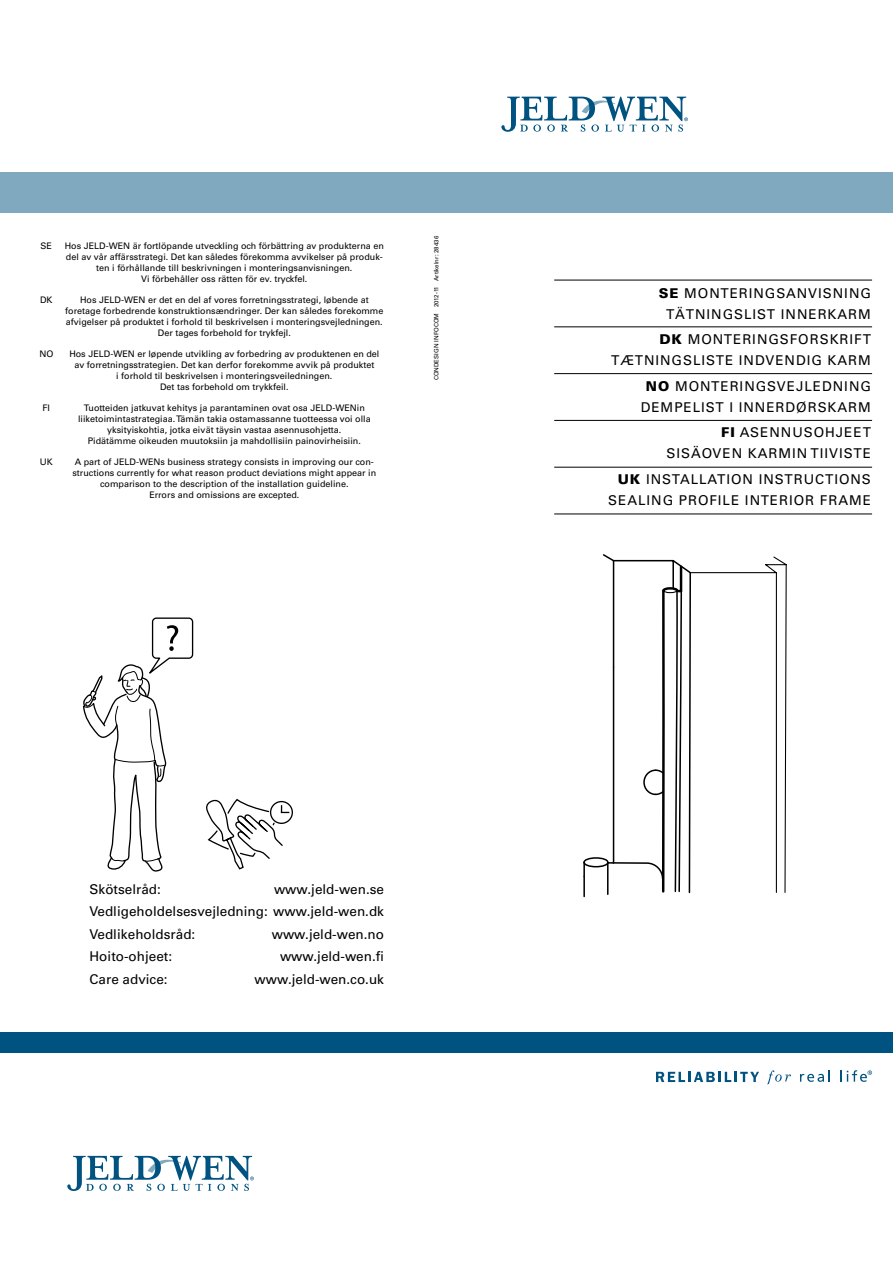
<style>
.page{position:relative;width:893px;height:1263px;background:#fff}
.page>*{position:absolute;margin:0;border:0;box-sizing:border-box;transform-origin:0 0}
.t1{font:13.5px/21px "Univers";letter-spacing:.07em;color:#000;text-align:right}
.t2{font:13.5px/22.5px "Univers";color:#000}
.t3{font:9px/10.8px "Univers";color:#000;text-align:center}
.t4{font:6px "Univers";letter-spacing:.005em;color:#000}
.s1{font-weight:900}
</style>
<div class="page">
<svg style="left:583px;top:554px;width:204px;height:342px"></svg>
<hr style="left:554px;top:280px;width:318px;height:1px;background:#000">
<hr style="left:554px;top:327px;width:318px;height:1px;background:#000">
<hr style="left:554px;top:373px;width:318px;height:1px;background:#000">
<hr style="left:554px;top:420px;width:318px;height:1px;background:#000">
<hr style="left:554px;top:467px;width:318px;height:1px;background:#000">
<hr style="left:554px;top:514px;width:318px;height:1px;background:#000">
<div style="left:0;top:1032px;width:893px;height:21px;background:#005380"></div>
<div style="left:0;top:172px;width:893px;height:41px;background:#80a9bf"></div>
<svg style="left:656px;top:1072px;width:103px;height:10px"></svg>
<svg style="left:767px;top:1070px;width:24px;height:14px"></svg>
<svg style="left:800px;top:1070px;width:30px;height:12px"></svg>
<svg style="left:841px;top:1070px;width:31px;height:12px"></svg>
<svg style="left:501px;top:97px;width:187px;height:35px"></svg>
<svg style="left:67px;top:1156px;width:187px;height:35px"></svg>
<svg style="left:83px;top:617px;width:210px;height:255px"></svg>
<p class="t3" style="left:41px;top:241px;width:13px">SE</p>
<p class="t3" style="left:40px;top:295px;width:14px">DK</p>
<p class="t3" style="left:39px;top:349px;width:16px">NO</p>
<p class="t3" style="left:43px;top:403px;width:9px">FI</p>
<p class="t3" style="left:40px;top:457px;width:15px">UK</p>
<p class="t3" style="left:65px;top:241px;width:321px">Hos JELD-WEN är fortlöpande utveckling och förbättring av produkterna en del av vår affärsstrategi. Det kan således förekomma avvikelser på produk&shy;ten i förhållande till beskrivningen i monteringsanvisningen.<br>Vi förbehåller oss rätten för ev. tryckfel.</p>
<p class="t3" style="left:65px;top:295px;width:320px">Hos JELD-WEN er det en del af vores forretningsstrategi, løbende at foretage forbedrende konstruktionsændringer. Der kan således forekomme afvigelser på produktet i forhold til beskrivelsen i monteringsvejledningen.<br>Der tages forbehold for trykfejl.</p>
<p class="t3" style="left:69px;top:349px;width:312px">Hos JELD-WEN er løpende utvikling av forbedring av produktenen en del av forretningsstrategien. Det kan derfor forekomme avvik på produktet<br>i forhold til beskrivelsen i monteringsveiledningen.<br>Det tas forbehold om trykkfeil.</p>
<p class="t3" style="left:78px;top:403px;width:294px">Tuotteiden jatkuvat kehitys ja parantaminen ovat osa JELD-WENin liiketoimintastrategiaa. Tämän takia ostamassanne tuotteessa voi olla yksityiskohtia, jotka eivät täysin vastaa asennusohjetta.<br>Pidätämme oikeuden muutoksiin ja mahdollisiin painovirheisiin.</p>
<p class="t3" style="left:72px;top:457px;width:305px">A part of JELD-WENs business strategy consists in improving our con&shy;structions currently for what reason product deviations might appear in comparison to the description of the installation guideline.<br>Errors and omissions are excepted.</p>
<p class="t4" style="left:433px;top:380px;width:146px;rotate:-90deg">condesign infocom 2012-11 Artikelnr: 28436</p>
<h1 class="t2" style="left:90px;top:878px;width:296px">Skötselråd:<br>Vedligeholdelsesvejledning: www.jeld-wen.dk<br>Vedlikeholdsråd:<br>Hoito-ohjeet:<br>Care advice:</h1>
<h1 class="t2" style="left:274px;top:878px;width:111px">www.jeld-wen.se</h1>
<h1 class="t2" style="left:255px;top:923px;width:131px;text-align:right">www.jeld-wen.no www.jeld-wen.fi www.jeld-wen.co.uk</h1>
<h1 class="t1" style="left:659px;top:282px;width:214px;text-align:center"><span class="s1">SE</span> MONTERINGSANVISNING<br>TÄTNINGSLIST INNERKARM</h1>
<h1 class="t1" style="left:611px;top:329px;width:261px"><span class="s1">DK</span> MONTERINGSFORSKRIFT<br>TÆTNINGSLISTE INDVENDIG KARM</h1>
<h1 class="t1" style="left:641px;top:375px;width:232px;text-align:center"><span class="s1">NO</span> MONTERINGSVEJLEDNING<br>DEMPELIST I INNERDØRSKARM</h1>
<h1 class="t1" style="left:666px;top:422px;width:206px"><span class="s1">FI</span> ASENNUSOHJEET<br>SISÄOVEN KARMIN TIIVISTE</h1>
<h1 class="t1" style="left:608px;top:468px;width:264px"><span class="s1">UK</span> INSTALLATION INSTRUCTIONS<br>SEALING PROFILE INTERIOR FRAME</h1>
</div>
